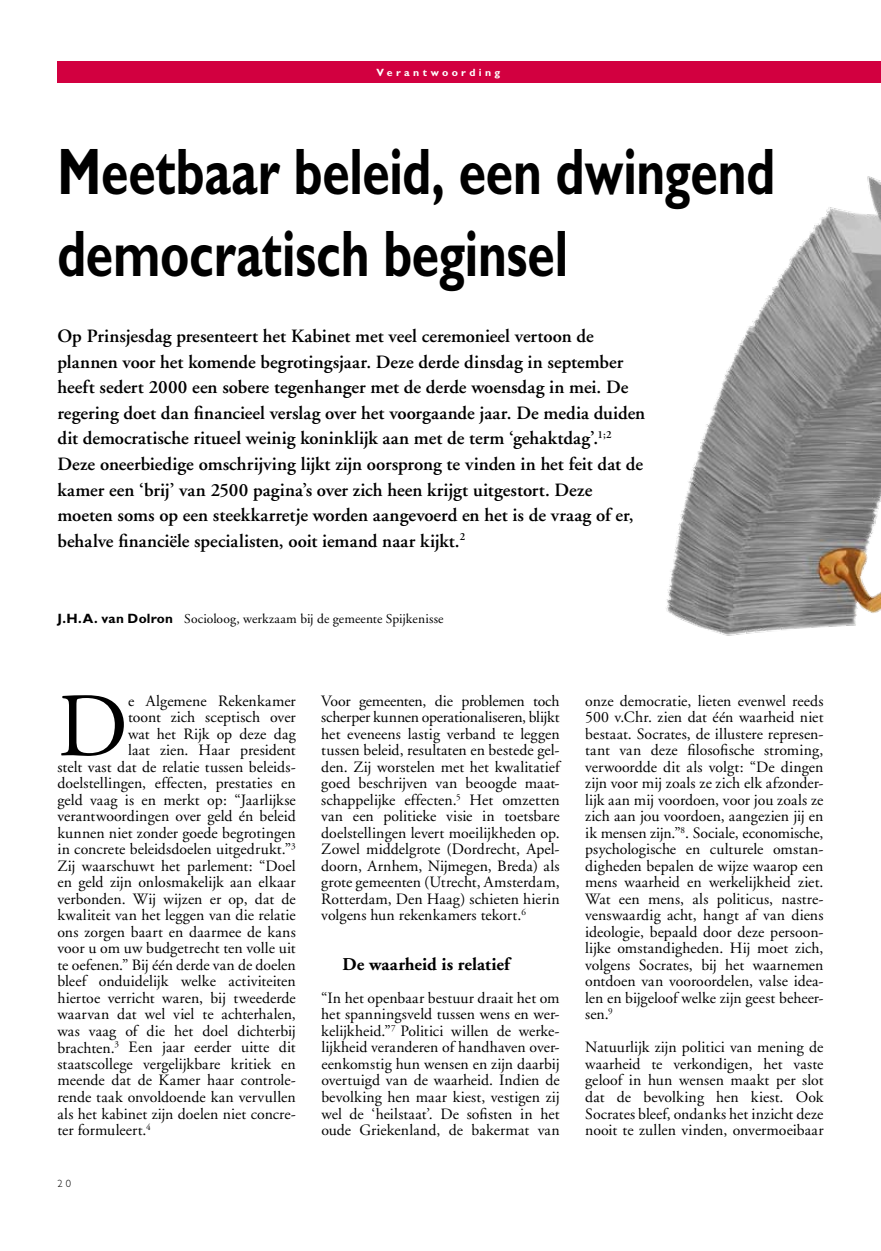
<style>
.page{position:relative;width:881px;height:1251px;background:#fff}
.page>*{position:absolute;margin:0;border:0;box-sizing:border-box;transform-origin:0 0}
.t1{font:90.45px "Adobe Garamond";color:#000}
.t2{font:700 66px/82.5px "Gill Sans";letter-spacing:-.005em;color:#000;scale:.75 1}
.t3{font:600 18.75px/25.5px "Adobe Garamond";color:#000}
.t4{font:700 18px "Adobe Garamond";color:#000}
.t5{font:15.75px/16.5px "Adobe Garamond";letter-spacing:.005em;color:#000;text-align:justify}
.t6{font:13.5px "Adobe Garamond";letter-spacing:.005em;color:#000}
.t7{font:700 10.5px "Gill Sans";letter-spacing:.32em;color:#fff}
.t8{font:300 10.5px "Gill Sans";color:#000}
.s1{font-family:"Gill Sans";font-weight:700}
</style>
<div class="page">
<div style="left:57px;top:62px;width:823px;height:21px;background:#d20040"></div>
<img style="left:646px;top:61px;width:234px;height:575px">
<p class="t7" style="left:376px;top:66px;width:125px">Verantwoording</p>
<h2 class="t2" style="left:57px;top:130px;width:958px">Meetbaar beleid, een dwingend democratisch beginsel</h2>
<p class="t3" style="left:57px;top:324px;width:589px">Op Prinsjesdag presenteert het Kabinet met veel ceremonieel vertoon de plannen voor het komende begrotingsjaar. Deze derde dinsdag in september heeft sedert 2000 een sobere tegenhanger met de derde woensdag in mei. De regering doet dan financieel verslag over het voorgaande jaar. De media duiden dit democratische ritueel weinig koninklijk aan met de term ‘gehaktdag’.<sup>1;2<br></sup>Deze oneerbiedige omschrijving lijkt zijn oorsprong te vinden in het feit dat de kamer een ‘brij’ van 2500 pagina’s over zich heen krijgt uitgestort. Deze moeten soms op een steekkarretje worden aangevoerd en het is de vraag of er, behalve financiële specialisten, ooit iemand naar kijkt.<sup>2</sup></p>
<p class="t6" style="left:57px;top:611px;width:387px"><span class="s1">J.H.A. van Dolron</span> Socioloog, werkzaam bij de gemeente Spijkenisse</p>
<h1 class="t1" style="left:57px;top:678px;width:72px">D</h1>
<p class="t5" style="left:128px;top:692px;width:169px">e Algemene Rekenkamer</p>
<p class="t5" style="left:128px;top:709px;width:169px">toont zich sceptisch over</p>
<p class="t5" style="left:128px;top:725px;width:169px">wat het Rijk op deze dag</p>
<p class="t5" style="left:128px;top:742px;width:169px">laat zien. Haar president</p>
<p class="t5" style="left:57px;top:758px;width:240px">stelt vast dat de relatie tussen beleids-</p>
<p class="t5" style="left:57px;top:775px;width:240px">doelstellingen, effecten, prestaties en</p>
<p class="t5" style="left:57px;top:791px;width:240px">geld vaag is en merkt op: “Jaarlijkse</p>
<p class="t5" style="left:57px;top:808px;width:240px">verantwoordingen over geld én beleid</p>
<p class="t5" style="left:57px;top:824px;width:240px">kunnen niet zonder goede begrotingen</p>
<p class="t5" style="left:57px;top:841px;width:240px">in concrete beleidsdoelen uitgedrukt.”<sup>3</sup></p>
<p class="t5" style="left:57px;top:857px;width:240px">Zij waarschuwt het parlement: “Doel</p>
<p class="t5" style="left:57px;top:874px;width:240px">en geld zijn onlosmakelijk aan elkaar</p>
<p class="t5" style="left:57px;top:890px;width:240px">verbonden. Wij wijzen er op, dat de</p>
<p class="t5" style="left:57px;top:907px;width:240px">kwaliteit van het leggen van die relatie</p>
<p class="t5" style="left:57px;top:923px;width:240px">ons zorgen baart en daarmee de kans</p>
<p class="t5" style="left:57px;top:940px;width:240px">voor u om uw budgetrecht ten volle uit</p>
<p class="t5" style="left:57px;top:956px;width:240px">te oefenen.” Bij één derde van de doelen</p>
<p class="t5" style="left:57px;top:973px;width:240px">bleef onduidelijk welke activiteiten</p>
<p class="t5" style="left:57px;top:989px;width:240px">hiertoe verricht waren, bij tweederde</p>
<p class="t5" style="left:57px;top:1006px;width:240px">waarvan dat wel viel te achterhalen,</p>
<p class="t5" style="left:57px;top:1022px;width:240px">was vaag of die het doel dichterbij</p>
<p class="t5" style="left:57px;top:1039px;width:240px">brachten.<sup>3</sup> Een jaar eerder uitte dit</p>
<p class="t5" style="left:57px;top:1055px;width:240px">staatscollege vergelijkbare kritiek en</p>
<p class="t5" style="left:57px;top:1072px;width:240px">meende dat de Kamer haar controle-</p>
<p class="t5" style="left:57px;top:1088px;width:240px">rende taak onvoldoende kan vervullen</p>
<p class="t5" style="left:57px;top:1105px;width:240px">als het kabinet zijn doelen niet concre-</p>
<p class="t5" style="left:57px;top:1121px;width:95px">ter formuleert.<sup>4</sup></p>
<p class="t8" style="left:57px;top:1176px;width:15px">2 0</p>
<p class="t5" style="left:321px;top:692px;width:240px">Voor gemeenten, die problemen toch scherper kunnen operationaliseren, blijkt het eveneens lastig verband te leggen tussen beleid, resultaten en bestede gel&shy;den. Zij worstelen met het kwalitatief goed beschrijven van beoogde maat&shy;schappelijke effecten.<sup>5</sup> Het omzetten van een politieke visie in toetsbare doelstellingen levert moeilijkheden op.<br>Zowel middelgrote (Dordrecht, Apel&shy;doorn, Arnhem, Nijmegen, Breda) als grote gemeenten (Utrecht, Amsterdam, Rotterdam, Den Haag) schieten hierin volgens hun rekenkamers tekort.<sup>6</sup></p>
<p class="t4" style="left:342px;top:954px;width:168px">De waarheid is relatief</p>
<p class="t5" style="left:321px;top:989px;width:240px">“In het openbaar bestuur draait het om het spanningsveld tussen wens en wer&shy;kelijkheid.”<sup>7</sup> Politici willen de werke&shy;lijkheid veranderen of handhaven over&shy;eenkomstig hun wensen en zijn daarbij overtuigd van de waarheid. Indien de bevolking hen maar kiest, vestigen zij wel de ‘heilstaat’. De sofisten in het oude Griekenland, de bakermat van</p>
<p class="t5" style="left:585px;top:692px;width:240px">onze democratie, lieten evenwel reeds 500 v.Chr. zien dat één waarheid niet bestaat. Socrates, de illustere represen&shy;tant van deze filosofische stroming, verwoordde dit als volgt: “De dingen zijn voor mij zoals ze zich elk afzonder&shy;lijk aan mij voordoen, voor jou zoals ze zich aan jou voordoen, aangezien jij en ik mensen zijn.”<sup>8</sup>. Sociale, economische, psychologische en culturele omstan&shy;digheden bepalen de wijze waarop een mens waarheid en werkelijkheid ziet.<br>Wat een mens, als politicus, nastre&shy;venswaardig acht, hangt af van diens ideologie, bepaald door deze persoon&shy;lijke omstandigheden. Hij moet zich, volgens Socrates, bij het waarnemen ontdoen van vooroordelen, valse idea&shy;len en bijgeloof welke zijn geest beheer&shy;sen.<sup>9</sup></p>
<p class="t5" style="left:585px;top:1039px;width:240px">Natuurlijk zijn politici van mening de waarheid te verkondigen, het vaste geloof in hun wensen maakt per slot dat de bevolking hen kiest. Ook Socrates bleef, ondanks het inzicht deze nooit te zullen vinden, onvermoeibaar</p>
</div>
